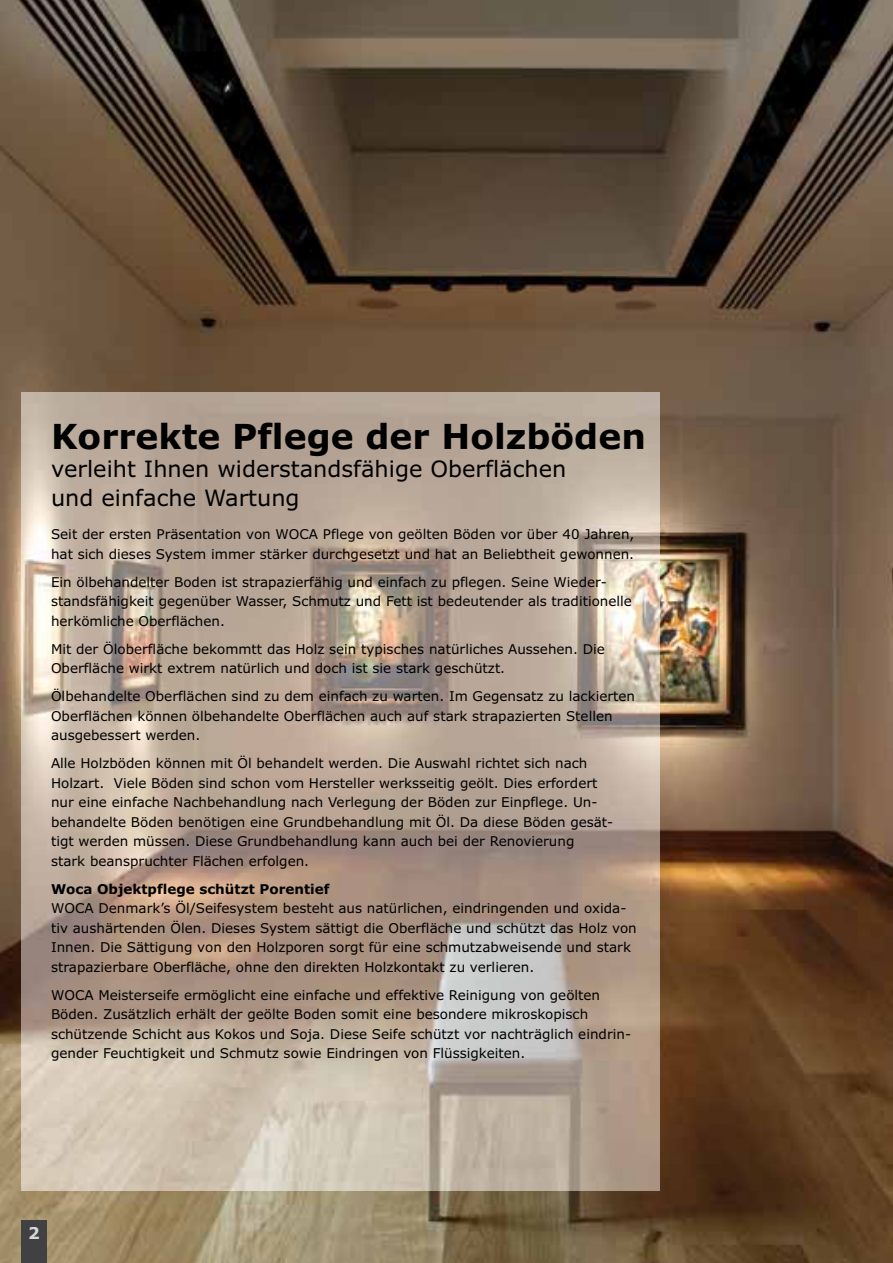
<style>
.page{position:relative;width:893px;height:1263px;background:#fff}
.page>*{position:absolute;margin:0;border:0;box-sizing:border-box;transform-origin:0 0}
.t1{font:700 34.5px "Verdana";color:#000}
.t2{font:22.5px/28.5px "Verdana";color:#000}
.t3{font:700 16.5px "Verdana";color:#d5d7d8}
.t4{font:13.5px/19.5px "Verdana";color:#000}
.t5{font:700 13.5px "Verdana";color:#000}
</style>
<div class="page">
<img style="left:0;top:0;width:893px;height:1263px">
<img style="left:21px;top:392px;width:638px;height:799px">
<div style="left:21px;top:1220px;width:26px;height:43px;background:#414042"></div>
<h1 class="t1" style="left:51px;top:414px;width:596px">Korrekte Pflege der Holzböden</h1>
<h2 class="t2" style="left:51px;top:454px;width:517px">verleiht Ihnen widerstandsfähige Oberflächen und einfache Wartung</h2>
<p class="t4" style="left:51px;top:524px;width:585px">Seit der ersten Präsentation von WOCA Pflege von geölten Böden vor über 40 Jahren, hat sich dieses System immer stärker durchgesetzt und hat an Beliebtheit gewonnen.</p>
<p class="t4" style="left:51px;top:572px;width:582px">Ein ölbehandelter Boden ist strapazierfähig und einfach zu pflegen. Seine Wieder&shy;standsfähigkeit gegenüber Wasser, Schmutz und Fett ist bedeutender als traditionelle herkömliche Oberflächen.</p>
<p class="t4" style="left:51px;top:639px;width:555px">Mit der Öloberfläche bekommtt das Holz sein typisches natürliches Aussehen. Die<br>Oberfläche wirkt extrem natürlich und doch ist sie stark geschützt.</p>
<p class="t4" style="left:51px;top:686px;width:586px">Ölbehandelte Oberflächen sind zu dem einfach zu warten. Im Gegensatz zu lackierten<br>Oberflächen können ölbehandelte Oberflächen auch auf stark strapazierten Stellen ausgebessert werden.</p>
<p class="t4" style="left:51px;top:753px;width:564px">Alle Holzböden können mit Öl behandelt werden. Die Auswahl richtet sich nach Holzart. Viele Böden sind schon vom Hersteller werksseitig geölt. Dies erfordert nur eine einfache Nachbehandlung nach Verlegung der Böden zur Einpflege. Un&shy;behandelte Böden benötigen eine Grundbehandlung mit Öl. Da diese Böden gesät&shy;tigt werden müssen. Diese Grundbehandlung kann auch bei der Renovierung<br>stark beanspruchter Flächen erfolgen.</p>
<p class="t5" style="left:51px;top:880px;width:280px">Woca Objektpflege schützt Porentief</p>
<p class="t4" style="left:51px;top:898px;width:587px">WOCA Denmark’s Öl/Seifesystem besteht aus natürlichen, eindringenden und oxida&shy;tiv aushärtenden Ölen. Dieses System sättigt die Oberfläche und schützt das Holz von Innen. Die Sättigung von den Holzporen sorgt für eine schmutzabweisende und stark strapazierbare Oberfläche, ohne den direkten Holzkontakt zu verlieren.</p>
<p class="t4" style="left:51px;top:985px;width:582px">WOCA Meisterseife ermöglicht eine einfache und effektive Reinigung von geölten Böden. Zusätzlich erhält der geölte Boden somit eine besondere mikroskopisch schützende Schicht aus Kokos und Soja. Diese Seife schützt vor nachträglich eindrin&shy;gender Feuchtigkeit und Schmutz sowie Eindringen von Flüssigkeiten.</p>
<p class="t3" style="left:28px;top:1223px;width:13px">2</p>
</div>
